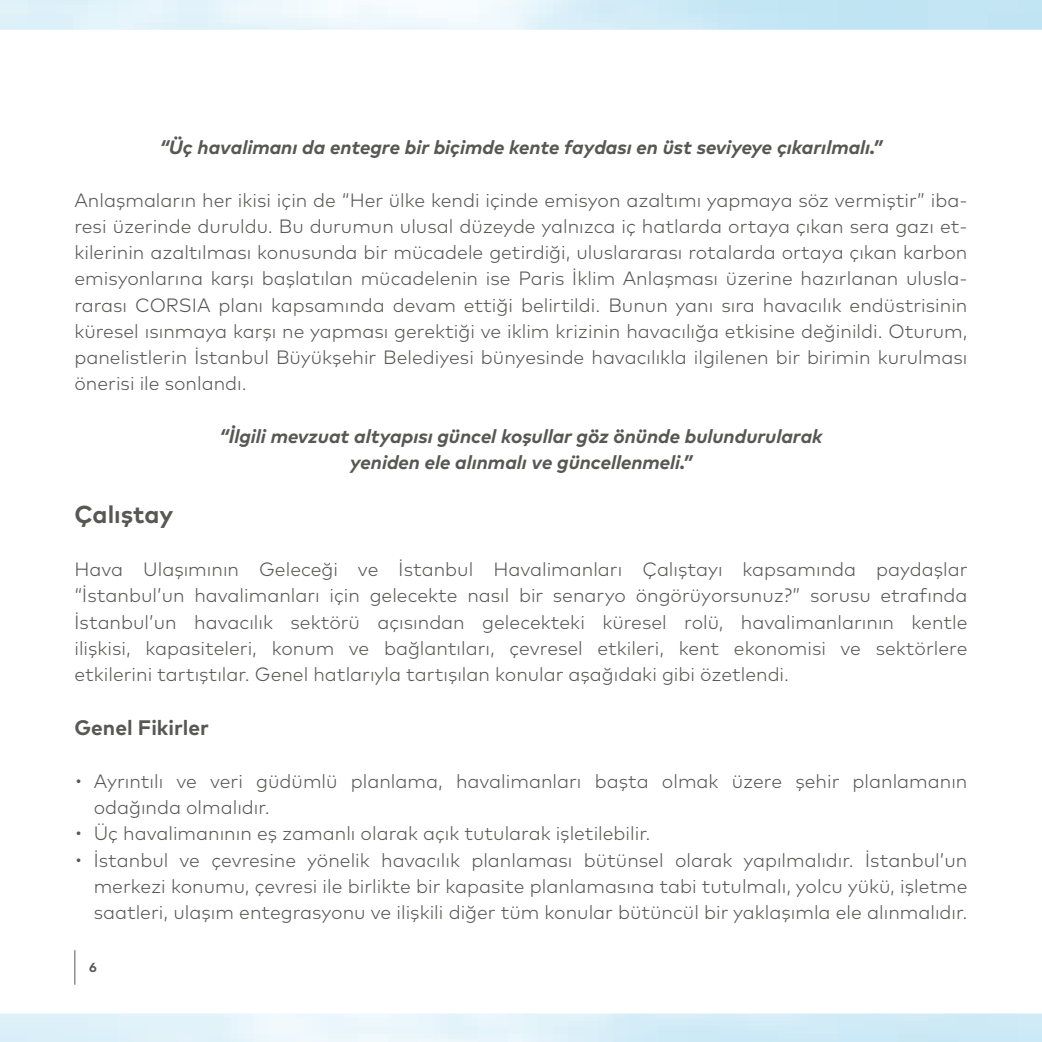
<style>
.page{position:relative;width:1042px;height:1042px;background:#fff}
.page>*{position:absolute;margin:0;border:0;box-sizing:border-box;transform-origin:0 0}
.t1{font:700 24.5px "Mark Pro";color:#575756}
.t2{font:700 21px "Mark Pro";color:#575756}
.t3{font:300 19.25px/26.2px "Mark Pro";color:#575756;text-align:justify}
.t4{font:italic 700 19.25px/26.2px "Mark Pro";color:#575756;text-align:center}
.t5{font:700 13.12px "Mark Pro";color:#575756}
</style>
<div class="page">
<hr style="left:74px;top:950px;width:1px;height:34px;background:#575756">
<svg style="left:0;top:0;width:1042px;height:30px"></svg>
<svg style="left:0;top:1013px;width:1042px;height:29px;background:#dcf0f8"></svg>
<p class="t4" style="left:160px;top:133px;width:724px">“Üç havalimanı da entegre bir biçimde kente faydası en üst seviyeye çıkarılmalı.”</p>
<p class="t3" style="left:74px;top:185px;width:894px">Anlaşmaların her ikisi için de “Her ülke kendi içinde emisyon azaltımı yapmaya söz vermiştir” iba&shy;resi üzerinde duruldu. Bu durumun ulusal düzeyde yalnızca iç hatlarda ortaya çıkan sera gazı et&shy;kilerinin azaltılması konusunda bir mücadele getirdiği, uluslararası rotalarda ortaya çıkan karbon emisyonlarına karşı başlatılan mücadelenin ise Paris İklim Anlaşması üzerine hazırlanan ulusla&shy;rarası CORSIA planı kapsamında devam ettiği belirtildi. Bunun yanı sıra havacılık endüstrisinin küresel ısınmaya karşı ne yapması gerektiği ve iklim krizinin havacılığa etkisine değinildi. Oturum, panelistlerin İstanbul Büyükşehir Belediyesi bünyesinde havacılıkla ilgilenen bir birimin kurulması önerisi ile sonlandı.</p>
<p class="t4" style="left:220px;top:421px;width:604px">“İlgili mevzuat altyapısı güncel koşullar göz önünde bulundurularak yeniden ele alınmalı ve güncellenmeli.”</p>
<p class="t1" style="left:74px;top:496px;width:100px">Çalıştay</p>
<p class="t3" style="left:74px;top:554px;width:895px">Hava Ulaşımının Geleceği ve İstanbul Havalimanları Çalıştayı kapsamında paydaşlar “İstanbul’un havalimanları için gelecekte nasıl bir senaryo öngörüyorsunuz?” sorusu etrafında İstanbul’un havacılık sektörü açısından gelecekteki küresel rolü, havalimanlarının kentle ilişkisi, kapasiteleri, konum ve bağlantıları, çevresel etkileri, kent ekonomisi ve sektörlere etkilerini tartıştılar. Genel hatlarıyla tartışılan konular aşağıdaki gibi özetlendi.</p>
<p class="t2" style="left:74px;top:712px;width:136px">Genel Fikirler</p>
<p class="t3" style="left:94px;top:766px;width:875px;text-indent:-19px">• Ayrıntılı ve veri güdümlü planlama, havalimanları başta olmak üzere şehir planlamanın odağında olmalıdır.</p>
<p class="t3" style="left:74px;top:819px;width:578px">• Üç havalimanının eş zamanlı olarak açık tutularak işletilebilir.</p>
<p class="t3" style="left:94px;top:845px;width:875px;text-indent:-19px">• İstanbul ve çevresine yönelik havacılık planlaması bütünsel olarak yapılmalıdır. İstanbul’un merkezi konumu, çevresi ile birlikte bir kapasite planlamasına tabi tutulmalı, yolcu yükü, işletme saatleri, ulaşım entegrasyonu ve ilişkili diğer tüm konular bütüncül bir yaklaşımla ele alınmalıdır.</p>
<p class="t5" style="left:89px;top:957px;width:9px">6</p>
</div>
